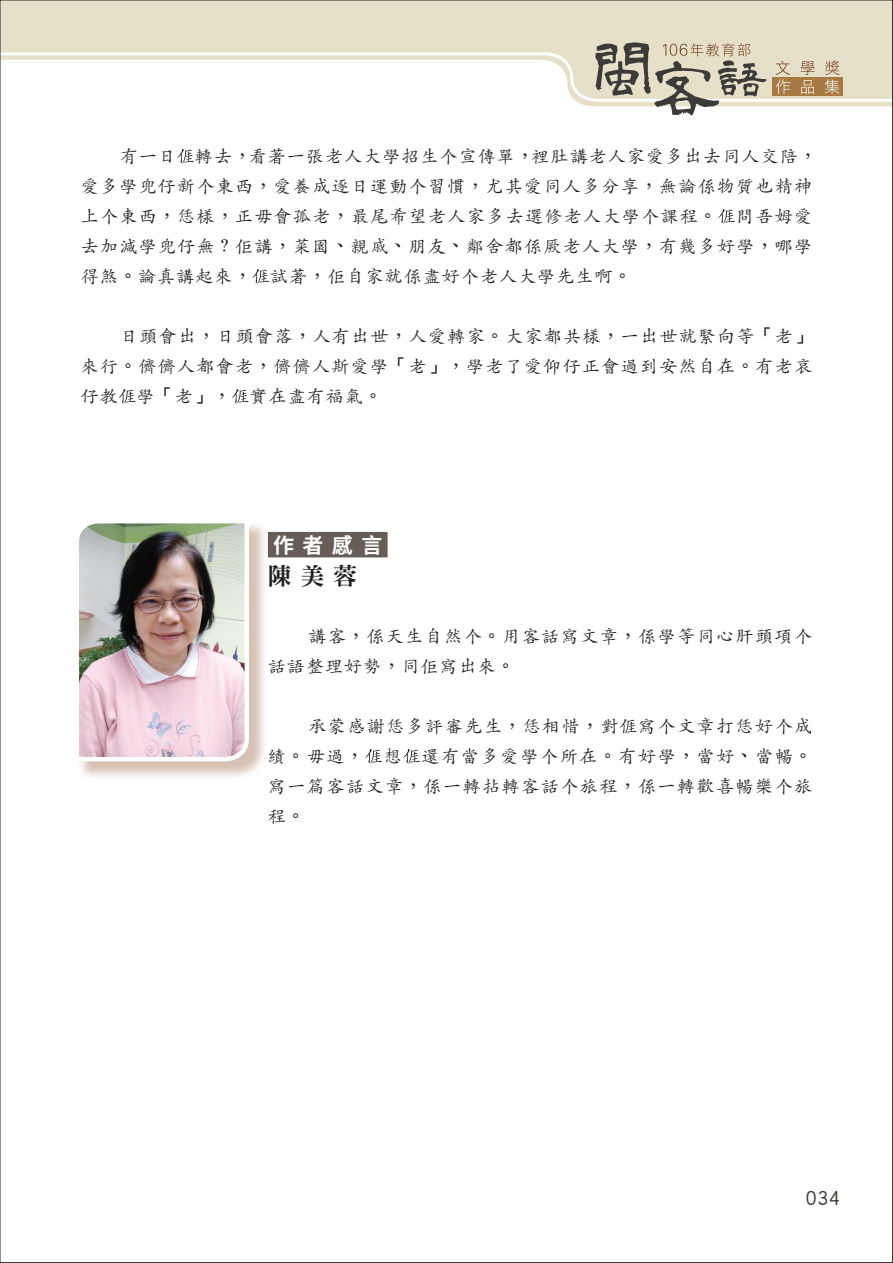
<style>
.page{position:relative;width:893px;height:1263px;background:#fff}
.page>*{position:absolute;margin:0;border:0;box-sizing:border-box;transform-origin:0 0}
.t1{font:24px "DFN Ming XB HK BF";color:#231f20}
.t2{font:700 21px "Noto Sans CJ Ktc";color:#fff}
.t3{font:21px "DF Hei Std W5";color:#3c3631}
.t4{font:18px/30px "Adobe Kaiti Std";letter-spacing:.075em;color:#231f20}
.s1{font-family:"DF Li Kai Shu Md WIN BF"}
</style>
<div class="page">
<svg style="left:580px;top:103px;width:311px;height:3px"></svg>
<svg style="left:2px;top:2px;width:889px;height:101px"></svg>
<svg style="left:595px;top:43px;width:171px;height:73px;background:#bcb6a8"></svg>
<div style="left:772px;top:77px;width:71px;height:19px;background:#a77a43"></div>
<svg style="left:775px;top:61px;width:15px;height:33px"></svg>
<svg style="left:800px;top:61px;width:15px;height:33px"></svg>
<svg style="left:825px;top:61px;width:14px;height:33px"></svg>
<div style="left:268px;top:532px;width:120px;height:25px;background:#665c58"></div>
<svg style="left:177px;top:149px;width:17px;height:15px"></svg>
<svg style="left:718px;top:209px;width:17px;height:15px"></svg>
<svg style="left:252px;top:269px;width:17px;height:15px"></svg>
<svg style="left:119px;top:389px;width:17px;height:15px"></svg>
<svg style="left:232px;top:389px;width:17px;height:15px"></svg>
<div style="left:77px;top:521px;width:191px;height:259px;background:#89502b;opacity:.35"></div>
<img style="left:77px;top:521px;width:174px;height:243px">
<svg style="left:620px;top:719px;width:17px;height:15px"></svg>
<svg style="left:365px;top:749px;width:17px;height:15px"></svg>
<svg style="left:403px;top:749px;width:17px;height:15px"></svg>
<p class="t4" style="left:81px;top:141px;width:737px;text-indent:39px">有一日 轉去<span class="s1">，</span>看著一張老人大學招生个宣傳單<span class="s1">，</span>裡肚講老人家愛多出去同人交陪<span class="s1">，</span>愛多學兜仔新个東西<span class="s1">，</span>愛養成逐日運動个習慣<span class="s1">，</span>尤其愛同人多分享<span class="s1">，</span>無論係物質也精神上个東西<span class="s1">，</span>恁樣<span class="s1">，</span>正毋會孤老<span class="s1">，</span>最尾希望老人家多去選修老人大學个課程<span class="s1">。</span> 問吾姆愛去加減學兜仔無<span class="s1">？</span>佢講<span class="s1">，</span>菜園<span class="s1">、</span>親戚<span class="s1">、</span>朋友<span class="s1">、</span>鄰舍都係厥老人大學<span class="s1">，</span>有幾多好學<span class="s1">，</span>哪學得煞<span class="s1">。</span>論真講起來<span class="s1">，</span> 試著<span class="s1">，</span>佢自家就係盡好个老人大學先生啊<span class="s1">。</span></p>
<p class="t4" style="left:81px;top:321px;width:733px;text-align:justify;text-indent:39px">日頭會出<span class="s1">，</span>日頭會落<span class="s1">，</span>人有出世<span class="s1">，</span>人愛轉家<span class="s1">。</span>大家都共樣<span class="s1">，</span>一出世就緊向等<span class="s1">「</span>老<span class="s1">」</span>來行<span class="s1">。</span>儕儕人都會老<span class="s1">，</span>儕儕人斯愛學<span class="s1">「</span>老<span class="s1">」，</span>學老了愛仰仔正會過到安然自在<span class="s1">。</span>有老哀仔教 學<span class="s1">「</span>老<span class="s1">」，</span> 實在盡有福氣<span class="s1">。</span></p>
<p class="t2" style="left:273px;top:533px;width:111px">作者感言</p>
<h1 class="t1" style="left:268px;top:563px;width:91px">陳美蓉</h1>
<p class="t4" style="left:268px;top:621px;width:546px;text-indent:40px">講客<span class="s1">，</span>係天生自然个<span class="s1">。</span>用客話寫文章<span class="s1">，</span>係學等同心肝頭項个話語整理好勢<span class="s1">，</span>同佢寫出來<span class="s1">。</span></p>
<p class="t4" style="left:268px;top:711px;width:546px;text-align:justify;text-indent:40px">承蒙感謝恁多評審先生<span class="s1">，</span>恁相惜<span class="s1">，</span>對 寫个文章打恁好个成績<span class="s1">。</span>毋過<span class="s1">，</span> 想 還有當多愛學个所在<span class="s1">。</span>有好學<span class="s1">，</span>當好<span class="s1">、</span>當暢<span class="s1">。</span>寫一篇客話文章<span class="s1">，</span>係一轉拈轉客話个旅程<span class="s1">，</span>係一轉歡喜暢樂个旅程<span class="s1">。</span></p>
<p class="t3" style="left:806px;top:1185px;width:36px">034</p>
</div>
